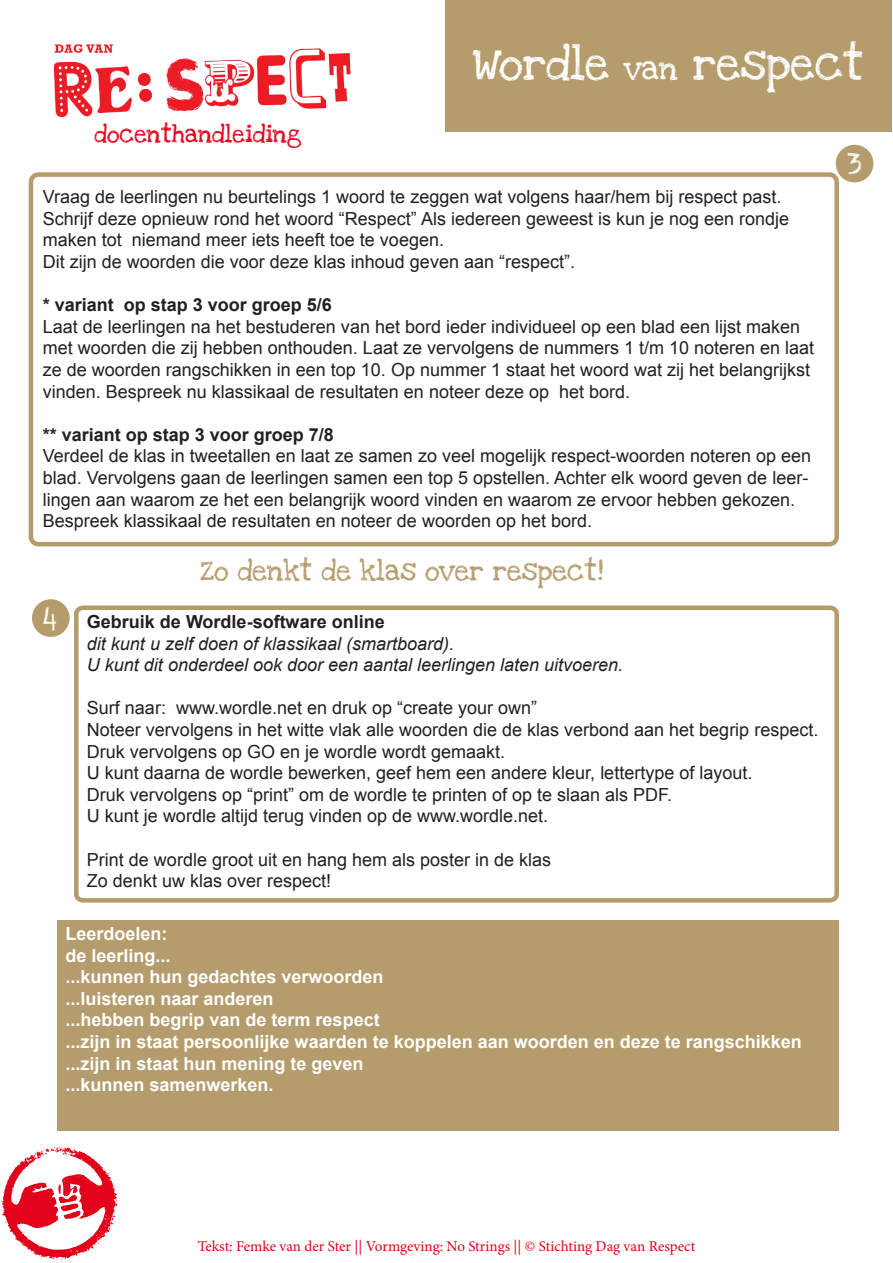
<style>
.page{position:relative;width:893px;height:1263px;background:#fff}
.page>*{position:absolute;margin:0;border:0;box-sizing:border-box;transform-origin:0 0}
.t1{font:34.5px "Love Ya Like A Sister";color:#fff}
.t2{font:22.5px "Love Ya Like A Sister";color:#fff}
.t3{font:21px "Love Ya Like A Sister";color:#b59c6c}
.t4{font:18px/21.6px "Arial";color:#231f20}
.t5{font:700 18px "Arial";color:#fff}
.t6{font:italic 18px "Arial";color:#231f20}
.t7{font:700 18px "Arial";color:#231f20}
.t8{font:18px "Love Ya Like A Sister";color:#e3001b}
.t9{font:15px "Minion Pro";color:#e3001b}
.s1{font-size:24px}
</style>
<div class="page">
<div style="left:445px;top:0;width:447px;height:132px;background:#b59c6c"></div>
<img style="left:1px;top:1148px;width:115px;height:112px">
<img style="left:54px;top:44px;width:297px;height:74px">
<div style="left:836px;top:145px;width:37px;height:37px;background:#b59c6c;border-radius:50%"></div>
<div style="left:29px;top:172px;width:810px;height:374px;border:4px solid #b59c6c;border-radius:7px"></div>
<svg style="left:74px;top:605px;width:765px;height:298px"></svg>
<div style="left:57px;top:920px;width:782px;height:211px;background:#b59c6c"></div>
<div style="left:32px;top:599px;width:38px;height:38px;background:#b59c6c;border-radius:50%"></div>
<p class="t8" style="left:95px;top:121px;width:208px">docenthandleiding</p>
<p class="t1" style="left:472px;top:39px;width:393px">Wordle <span class="s1">van</span> respect</p>
<p class="t2" style="left:847px;top:148px;width:16px">3</p>
<p class="t4" style="left:43px;top:186px;width:748px">Vraag de leerlingen nu beurtelings 1 woord te zeggen wat volgens haar/hem bij respect past.<br>Schrijf deze opnieuw rond het woord “Respect” Als iedereen geweest is kun je nog een rondje maken tot niemand meer iets heeft toe te voegen.</p>
<p class="t4" style="left:43px;top:251px;width:534px">Dit zijn de woorden die voor deze klas inhoud geven aan “respect”.</p>
<p class="t7" style="left:43px;top:293px;width:291px">* variant op stap 3 voor groep 5/6</p>
<p class="t4" style="left:43px;top:316px;width:773px">Laat de leerlingen na het bestuderen van het bord ieder individueel op een blad een lijst maken met woorden die zij hebben onthouden. Laat ze vervolgens de nummers 1 t/m 10 noteren en laat ze de woorden rangschikken in een top 10. Op nummer 1 staat het woord wat zij het belangrijkst vinden. Bespreek nu klassikaal de resultaten en noteer deze op het bord.</p>
<p class="t7" style="left:43px;top:422px;width:293px">** variant op stap 3 voor groep 7/8</p>
<p class="t4" style="left:43px;top:445px;width:770px">Verdeel de klas in tweetallen en laat ze samen zo veel mogelijk respect-woorden noteren op een blad. Vervolgens gaan de leerlingen samen een top 5 opstellen. Achter elk woord geven de leer&shy;lingen aan waarom ze het een belangrijk woord vinden en waarom ze ervoor hebben gekozen.<br>Bespreek klassikaal de resultaten en noteer de woorden op het bord.</p>
<p class="t2" style="left:43px;top:602px;width:16px">4</p>
<p class="t3" style="left:200px;top:555px;width:405px">Zo denkt de klas over respect!</p>
<p class="t7" style="left:87px;top:610px;width:299px">Gebruik de Wordle-software online</p>
<p class="t6" style="left:87px;top:632px;width:369px">dit kunt u zelf doen of klassikaal (smartboard).</p>
<p class="t6" style="left:87px;top:653px;width:538px">U kunt dit onderdeel ook door een aantal leerlingen laten uitvoeren.</p>
<p class="t4" style="left:87px;top:697px;width:452px">Surf naar: www.wordle.net en druk op “create your own”</p>
<p class="t4" style="left:87px;top:719px;width:733px">Noteer vervolgens in het witte vlak alle woorden die de klas verbond aan het begrip respect.<br>Druk vervolgens op GO en je wordle wordt gemaakt.</p>
<p class="t4" style="left:87px;top:762px;width:667px">U kunt daarna de wordle bewerken, geef hem een andere kleur, lettertype of layout.</p>
<p class="t4" style="left:87px;top:784px;width:587px">Druk vervolgens op “print” om de wordle te printen of op te slaan als PDF.</p>
<p class="t4" style="left:87px;top:805px;width:463px">U kunt je wordle altijd terug vinden op de www.wordle.net.</p>
<p class="t4" style="left:87px;top:849px;width:466px">Print de wordle groot uit en hang hem als poster in de klas</p>
<p class="t4" style="left:87px;top:870px;width:246px">Zo denkt uw klas over respect!</p>
<p class="t5" style="left:66px;top:922px;width:104px">Leerdoelen:</p>
<p class="t5" style="left:66px;top:943px;width:107px">de leerling...</p>
<p class="t5" style="left:66px;top:965px;width:320px">...kunnen hun gedachtes verwoorden</p>
<p class="t5" style="left:66px;top:986px;width:210px">...luisteren naar anderen</p>
<p class="t5" style="left:66px;top:1008px;width:316px">...hebben begrip van de term respect</p>
<p class="t5" style="left:66px;top:1030px;width:738px">...zijn in staat persoonlijke waarden te koppelen aan woorden en deze te rangschikken</p>
<p class="t5" style="left:66px;top:1051px;width:300px">...zijn in staat hun mening te geven</p>
<p class="t5" style="left:66px;top:1073px;width:210px">...kunnen samenwerken.</p>
<p class="t9" style="left:198px;top:1236px;width:499px">Tekst: Femke van der Ster || Vormgeving: No Strings || © Stichting Dag van Respect</p>
</div>
